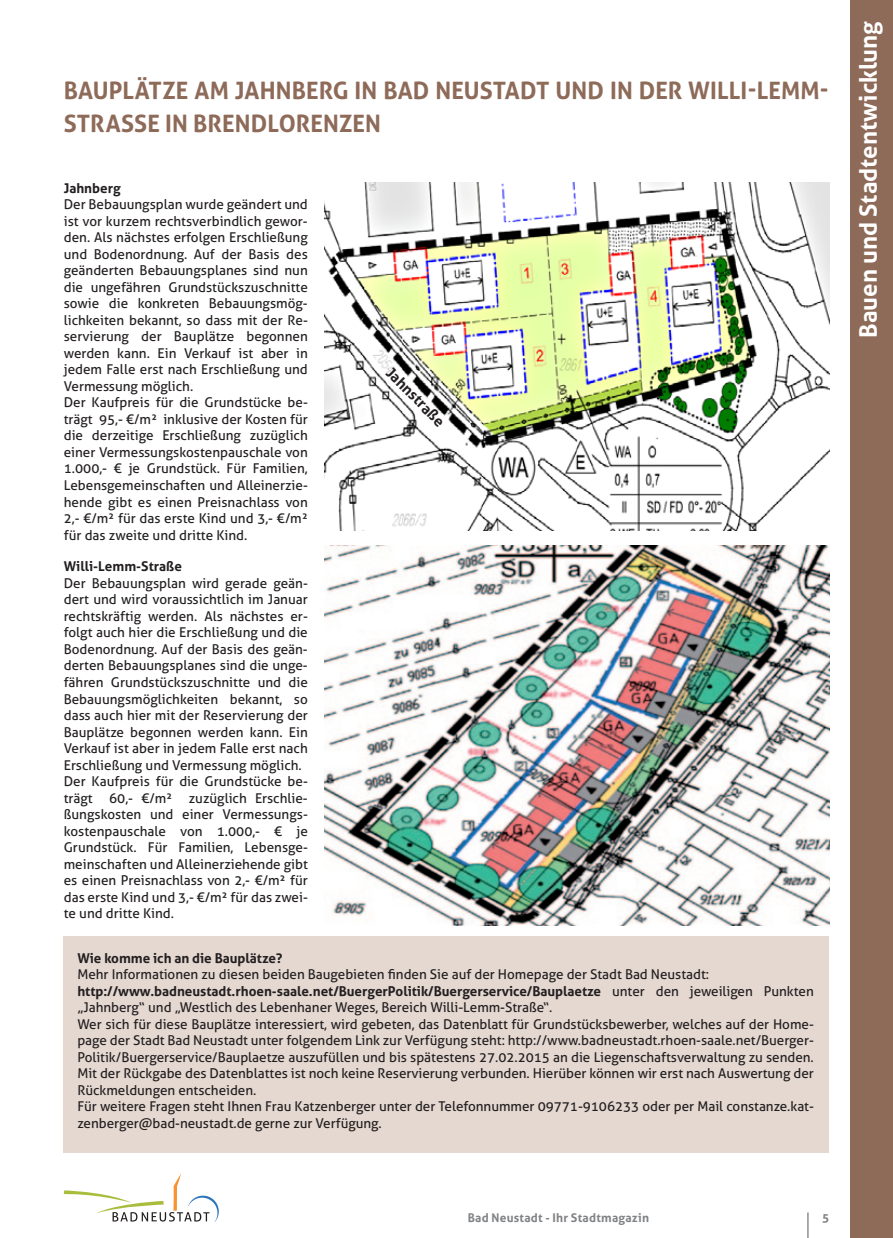
<style>
.page{position:relative;width:893px;height:1238px;background:#fff}
.page>*{position:absolute;margin:0;border:0;box-sizing:border-box;transform-origin:0 0}
.t1{font:700 24px "Aller";letter-spacing:.005em;color:#8e6a59}
.t2{font:700 24px "Aller";color:#fff}
.t3{font:700 15px "Aller";color:#231f20}
.t4{font:13.5px/16.5px "Aller";color:#231f20}
.t5{font:700 13.5px "Aller";color:#231f20}
.t6{font:700 12px "Aller";color:#808285}
.s1{font-weight:700}
</style>
<div class="page">
<svg style="left:808px;top:1212px;width:1px;height:25px"></svg>
<svg style="left:64px;top:1173px;width:155px;height:49px"></svg>
<div style="left:850px;top:0;width:43px;height:1237px;background:#8e6a59"></div>
<div style="left:64px;top:936px;width:765px;height:216px;background:#e4d8d1"></div>
<img style="left:325px;top:183px;width:504px;height:347px">
<img style="left:325px;top:545px;width:504px;height:380px">
<h1 class="t1" style="left:64px;top:76px;width:387px">Bauplätze am Jahnberg in Bad Neu</h1>
<h1 class="t1" style="left:480px;top:76px;width:350px">stadt und in der Willi-Lemm-</h1>
<h1 class="t1" style="left:64px;top:109px;width:319px">StraSSe in Brendlorenzen</h1>
<p class="t5" style="left:64px;top:180px;width:59px">Jahnberg</p>
<p class="t4" style="left:64px;top:196px;width:246px">Der Bebauungsplan wurde geändert und ist vor kurzem rechtsverbindlich gewor&shy;den. Als nächstes erfolgen Erschließung und Bodenordnung. Auf der Basis des geänderten Bebauungsplanes sind nun die ungefähren Grundstückszuschnitte sowie die konkreten Bebauungsmög&shy;lichkeiten bekannt, so dass mit der Re&shy;servierung der Bauplätze begonnen werden kann. Ein Verkauf ist aber in jedem Falle erst nach Erschließung und Vermessung möglich.<br>Der Kaufpreis für die Grundstücke be&shy;trägt 95,- €/m² inklusive der Kosten für die derzeitige Erschließung zuzüglich einer Vermessungskostenpauschale von 1.000,- € je Grundstück. Für Familien, Lebensgemeinschaften und Alleinerzie&shy;hende gibt es einen Preisnachlass von 2,- €/m² für das erste Kind und 3,- €/m² für das zweite und dritte Kind.</p>
<p class="t5" style="left:64px;top:558px;width:120px">Willi-Lemm-Straße</p>
<p class="t4" style="left:64px;top:575px;width:246px">Der Bebauungsplan wird gerade geän&shy;dert und wird voraussichtlich im Januar rechtskräftig werden. Als nächstes er&shy;folgt auch hier die Erschließung und die Bodenordnung. Auf der Basis des geän&shy;derten Bebauungsplanes sind die unge&shy;fähren Grundstückszuschnitte und die Bebauungsmöglichkeiten bekannt, so dass auch hier mit der Reservierung der Bauplätze begonnen werden kann. Ein Verkauf ist aber in jedem Falle erst nach Erschließung und Vermessung möglich.<br>Der Kaufpreis für die Grundstücke be&shy;trägt 60,- €/m² zuzüglich Erschlie&shy;ßungskosten und einer Vermessungs&shy;kostenpauschale von 1.000,- € je Grundstück. Für Familien, Lebensge&shy;meinschaften und Alleinerziehende gibt es einen Preisnachlass von 2,- €/m² für das erste Kind und 3,- €/m² für das zwei&shy;te und dritte Kind.</p>
<p class="t5" style="left:77px;top:949px;width:206px">Wie komme ich an die Bauplätze?</p>
<p class="t4" style="left:77px;top:966px;width:738px">Mehr Informationen zu diesen beiden Baugebieten finden Sie auf der Homepage der Stadt Bad Neustadt: <span class="s1">http://www.badneustadt.rhoen-saale.net/BuergerPolitik/Buergerservice/Bauplaetze</span> unter den jeweiligen Punkten „Jahnberg“ und „Westlich des Lebenhaner Weges, Bereich Willi-Lemm-Straße“.<br>Wer sich für diese Bauplätze interessiert, wird gebeten, das Datenblatt für Grundstücksbewerber, welches auf der Home&shy;page der Stadt Bad Neustadt unter folgendem Link zur Verfügung steht: http://www.badneustadt.rhoen-saale.net/Buerger-Politik/Buergerservice/Bauplaetze auszufüllen und bis spätestens 27.02.2015 an die Liegenschaftsverwaltung zu senden.<br>Mit der Rückgabe des Datenblattes ist noch keine Reservierung verbunden. Hierüber können wir erst nach Auswertung der Rückmeldungen entscheiden.<br>Für weitere Fragen steht Ihnen Frau Katzenberger unter der Telefonnummer 09771-9106233 oder per Mail constanze.kat&shy;zenberger@bad-neustadt.de gerne zur Verfügung.</p>
<p class="t3" style="left:395px;top:364px;width:76px;rotate:45deg">Jahnstraße</p>
<h1 class="t2" style="left:853px;top:338px;width:318px;rotate:-90deg">Bauen und Stadtentwicklung</h1>
<p class="t6" style="left:468px;top:1209px;width:183px">Bad Neustadt - Ihr Stadtmagazin</p>
<p class="t6" style="left:822px;top:1209px;width:9px">5</p>
</div>
